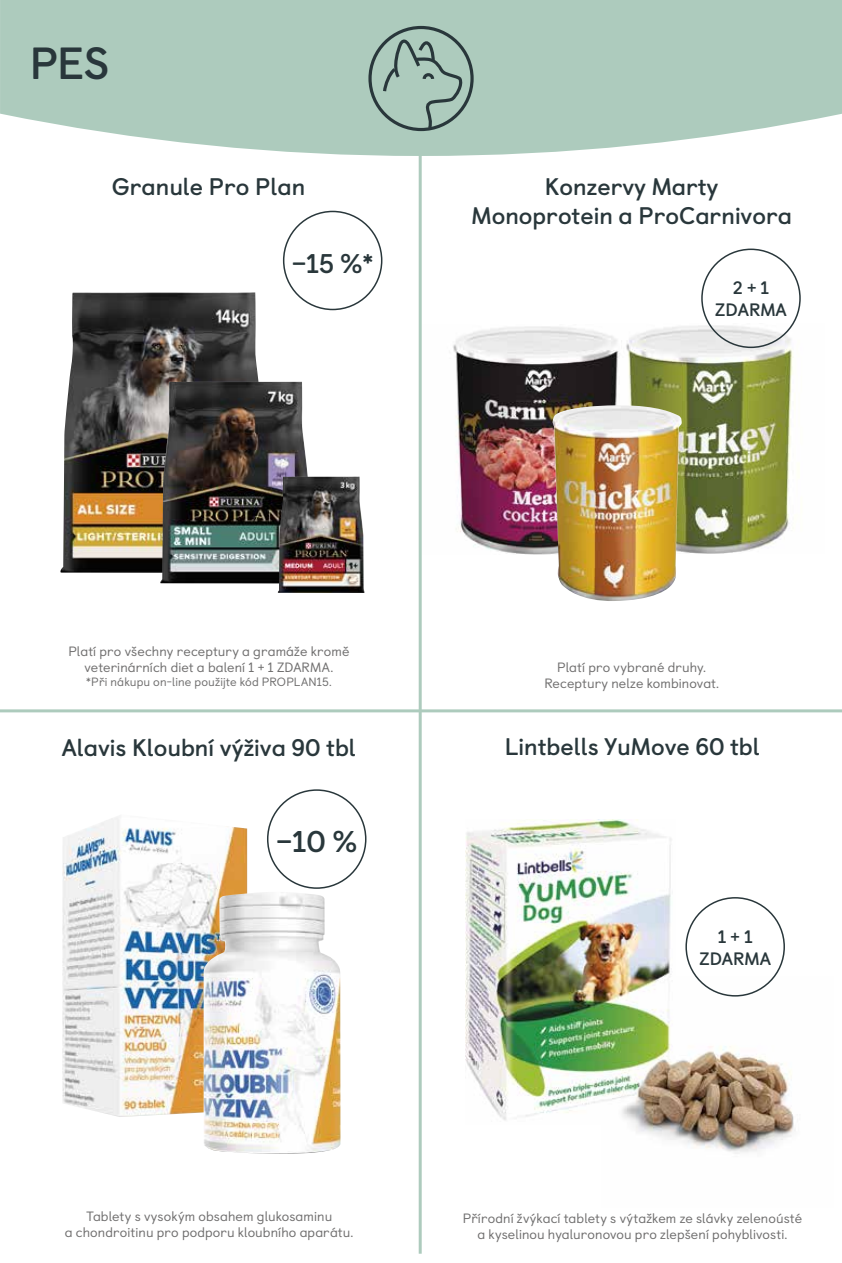
<style>
.page{position:relative;width:842px;height:1263px;background:#fff}
.page>*{position:absolute;margin:0;border:0;box-sizing:border-box;transform-origin:0 0}
.t1{font:700 45px "Castledown";color:#29373b}
.t2{font:700 30px "Castledown";color:#29373b}
.t3{font:700 27px "Castledown";color:#29373b}
.t4{font:700 24px/28.8px "Castledown";color:#29373b;text-align:center}
.t5{font:700 18px/21.6px "Castledown";color:#29373b;text-align:center}
.t6{font:13.5px/16.2px "Castledown";letter-spacing:.005em;color:#6f6e6e;text-align:center}
.t7{font:12px "Castledown";letter-spacing:.01em;color:#6f6e6e}
</style>
<div class="page">
<img style="left:453px;top:326px;width:142px;height:228px">
<img style="left:595px;top:323px;width:199px;height:230px">
<hr style="left:0;top:709px;width:842px;height:3px;background:#adcbbd">
<hr style="left:419px;top:78px;width:3px;height:1176px;background:#adcbbd">
<svg style="left:0;top:0;width:842px;height:156px;background:#b4cfc2"></svg>
<div style="left:368px;top:26px;width:106px;height:105px;border:3px solid #29373b;border-radius:50%"></div>
<svg style="left:381px;top:36px;width:82px;height:96px;background:#98b3a8"></svg>
<div style="left:267px;top:789px;width:99px;height:100px;border:2px solid #29373b;border-radius:50%"></div>
<div style="left:283px;top:211px;width:99px;height:99px;border:2px solid #29373b;border-radius:50%"></div>
<div style="left:701px;top:249px;width:100px;height:99px;border:2px solid #29373b;border-radius:50%"></div>
<div style="left:685px;top:897px;width:100px;height:99px;border:2px solid #29373b;border-radius:50%"></div>
<img style="left:60px;top:292px;width:208px;height:281px">
<img style="left:160px;top:382px;width:151px;height:201px">
<img style="left:278px;top:477px;width:87px;height:116px">
<img style="left:552px;top:405px;width:131px;height:196px">
<img style="left:62px;top:817px;width:185px;height:300px">
<img style="left:203px;top:892px;width:138px;height:262px">
<img style="left:465px;top:819px;width:207px;height:302px">
<img style="left:602px;top:976px;width:193px;height:178px">
<h1 class="t1" style="left:30px;top:27px;width:81px">PES</h1>
<h3 class="t4" style="left:112px;top:171px;width:195px">Granule Pro Plan</h3>
<h3 class="t3" style="left:292px;top:242px;width:83px">−15 %*</h3>
<h3 class="t4" style="left:471px;top:171px;width:322px">Konzervy Marty<br>Monoprotein a ProCarnivora</h3>
<h3 class="t5" style="left:715px;top:276px;width:73px">2 + 1<br>ZDARMA</h3>
<p class="t6" style="left:68px;top:642px;width:283px">Platí pro všechny receptury a gramáže kromě veterinárních diet a balení 1 + 1 ZDARMA.</p>
<p class="t7" style="left:86px;top:673px;width:247px">*Při nákupu on-line použijte kód PROPLAN15.</p>
<h3 class="t4" style="left:62px;top:731px;width:296px">Alavis Kloubní výživa 90 tbl</h3>
<h2 class="t2" style="left:276px;top:818px;width:82px">−10 %</h2>
<p class="t6" style="left:65px;top:1207px;width:290px">Tablety s vysokým obsahem glukosaminu<br>a chondroitinu pro podporu kloubního aparátu.</p>
<p class="t6" style="left:544px;top:658px;width:176px">Platí pro vybrané druhy.<br>Receptury nelze kombinovat.</p>
<h3 class="t4" style="left:505px;top:730px;width:257px">Lintbells YuMove 60 tbl</h3>
<h3 class="t5" style="left:699px;top:924px;width:73px">1 + 1<br>ZDARMA</h3>
<p class="t6" style="left:463px;top:1209px;width:341px">Přírodní žvýkací tablety s výtažkem ze slávky zelenoústé a kyselinou hyaluronovou pro zlepšení pohyblivosti.</p>
</div>
